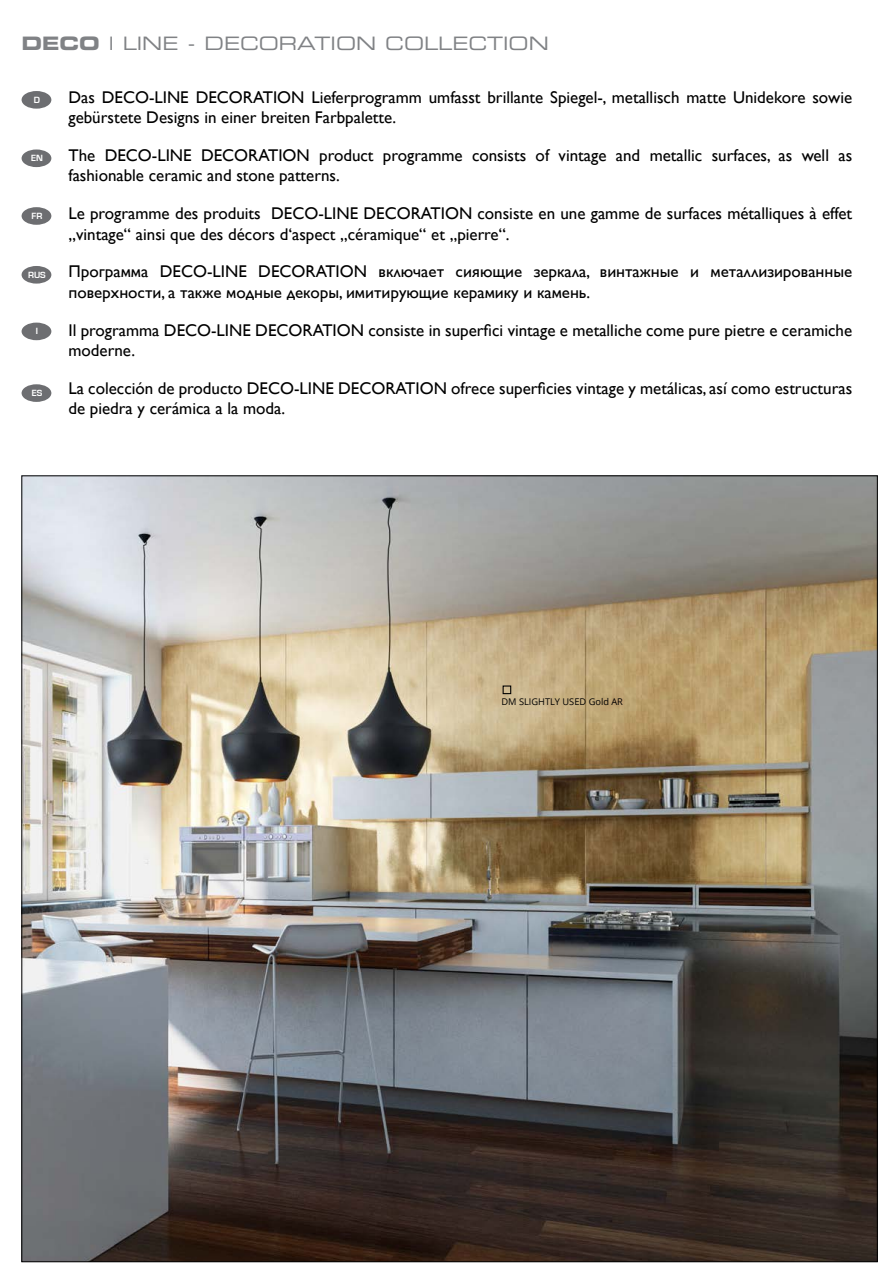
<style>
.page{position:relative;width:893px;height:1263px;background:#fff}
.page>*{position:absolute;margin:0;border:0;box-sizing:border-box;transform-origin:0 0}
.t1{font:18.45px "Eurostile Extended Two";color:#808285}
.t2{font:16.95px/20.4px "Gill Sans";color:#000}
.t3{font:9.3px "Open Sans";color:#000}
.t4{font:700 9.3px "Eurostile";color:#fff}
.s1{font-family:"Eurostile Bold Extended Two"}
</style>
<div class="page">
<div style="left:22px;top:91px;width:29px;height:18px;background:#6d6e71;border-radius:50%"></div>
<div style="left:22px;top:149px;width:29px;height:18px;background:#6d6e71;border-radius:50%"></div>
<div style="left:22px;top:207px;width:29px;height:18px;background:#6d6e71;border-radius:50%"></div>
<div style="left:22px;top:266px;width:29px;height:18px;background:#6d6e71;border-radius:50%"></div>
<div style="left:22px;top:323px;width:29px;height:17px;background:#6d6e71;border-radius:50%"></div>
<div style="left:22px;top:384px;width:29px;height:18px;background:#6d6e71;border-radius:50%"></div>
<img style="left:24px;top:478px;width:852px;height:782px">
<div style="left:503px;top:685px;width:8px;height:9px;border:1px solid #000"></div>
<p class="t1" style="left:22px;top:31px;width:529px"><span class="s1">DECO</span> l LINE - DECORATION COLLECTION</p>
<p class="t4" style="left:34px;top:95px;width:8px">D</p>
<p class="t4" style="left:31px;top:153px;width:13px">EN</p>
<p class="t4" style="left:32px;top:211px;width:12px">FR</p>
<p class="t4" style="left:28px;top:269px;width:19px">RUS</p>
<p class="t4" style="left:36px;top:326px;width:4px">I</p>
<p class="t4" style="left:32px;top:388px;width:12px">ES</p>
<p class="t2" style="left:68px;top:87px;width:785px">Das DECO-LINE DECORATION Lieferprogramm umfasst brillante Spiegel-, metallisch matte Unidekore sowie gebürstete Designs in einer breiten Farbpalette.</p>
<p class="t2" style="left:68px;top:145px;width:785px">The DECO-LINE DECORATION product programme consists of vintage and metallic surfaces, as well as fashionable ceramic and stone patterns.</p>
<p class="t2" style="left:68px;top:203px;width:785px">Le programme des produits DECO-LINE DECORATION consiste en une gamme de surfaces métalliques à effet „vintage“ ainsi que des décors d‘aspect „céramique“ et „pierre“.</p>
<p class="t2" style="left:68px;top:261px;width:785px">Программа DECO-LINE DECORATION включает сияющие зеркала, винтажные и металлизированные поверхности, а также модные декоры, имитирующие керамику и камень.</p>
<p class="t2" style="left:68px;top:320px;width:785px">Il programma DECO-LINE DECORATION consiste in superfici vintage e metalliche come pure pietre e ceramiche moderne.</p>
<p class="t2" style="left:68px;top:378px;width:785px">La colección de producto DECO-LINE DECORATION ofrece superficies vintage y metálicas, así como estructuras de piedra y cerámica a la moda.</p>
<p class="t3" style="left:501px;top:695px;width:123px">DM SLIGHTLY USED Gold AR</p>
</div>
